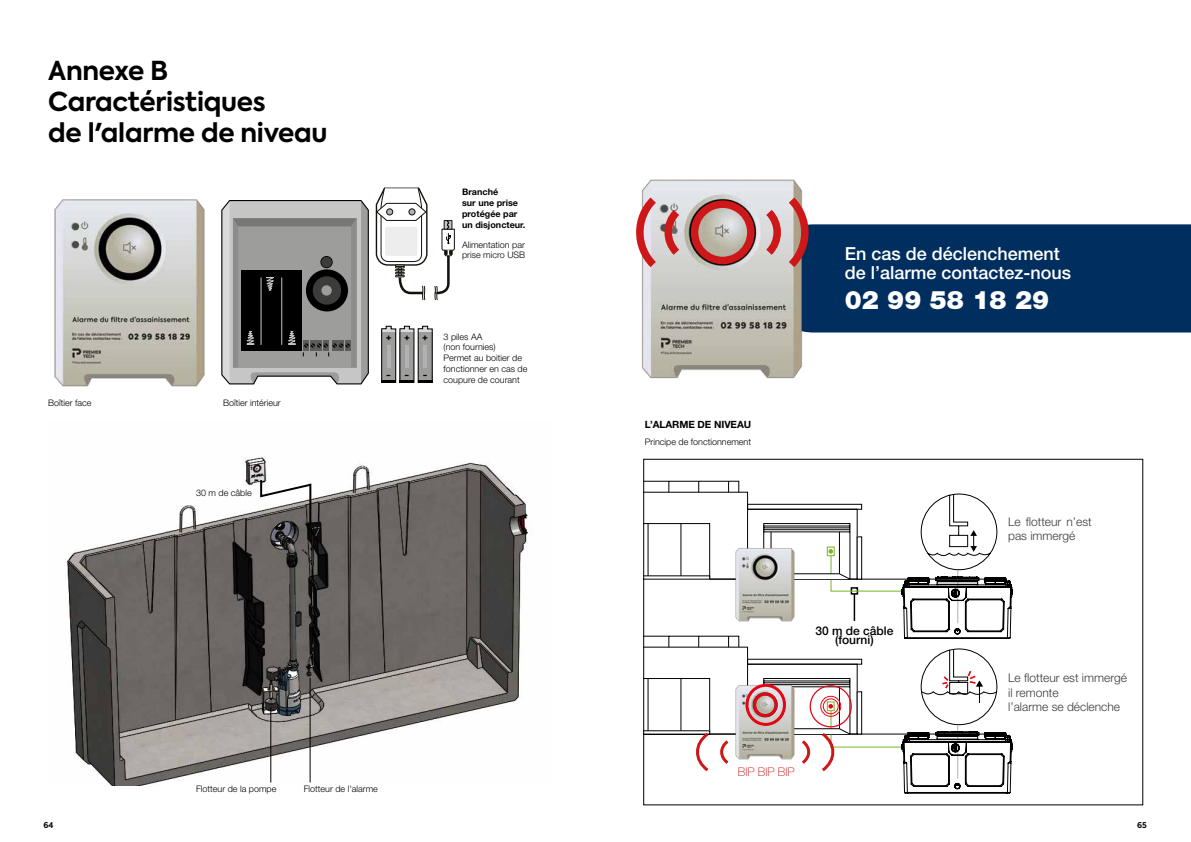
<style>
.page{position:relative;width:1191px;height:842px;background:#fff}
.page>*{position:absolute;margin:0;border:0;box-sizing:border-box;transform-origin:0 0}
.t1{font:700 26px/31.2px "Axiforma";letter-spacing:-.01em;color:#000}
.t2{font:900 25.5px "Helvetica Neue LT Std";color:#fff}
.t3{font:500 18px/18.6px "Helvetica Neue LT Std";color:#fff}
.t4{font:300 12px/14.4px "Helvetica Neue LT Std";color:#3c3c3b}
.t5{font:500 12px/9.6px "Helvetica Neue LT Std";color:#000;text-align:center}
.t6{font:100 12px "Helvetica Neue LT Std";color:#cd1719}
.t7{font:700 10px "Helvetica Neue LT Std";letter-spacing:-.005em;color:#000}
.t8{font:300 9px/10.8px "Helvetica Neue LT Std";color:#000}
.t9{font:700 9px/10.8px "Helvetica Neue LT Std";color:#000}
.t10{font:700 9px "Axiforma";color:#000}
.t11{font:700 8px "Axiforma";color:#000}
</style>
<div class="page">
<div style="left:808px;top:224px;width:383px;height:108px;background:#002e5f"></div>
<img style="left:642px;top:179px;width:166px;height:200px">
<img style="left:65px;top:457px;width:466px;height:329px">
<svg style="left:221px;top:201px;width:147px;height:184px"></svg>
<svg style="left:381px;top:325px;width:52px;height:58px"></svg>
<svg style="left:375px;top:187px;width:80px;height:113px"></svg>
<div style="left:691px;top:200px;width:63px;height:64px;border:8px solid #cd1719;border-radius:50%"></div>
<svg style="left:636px;top:189px;width:51px;height:86px"></svg>
<svg style="left:758px;top:189px;width:51px;height:86px"></svg>
<img style="left:54px;top:199px;width:151px;height:188px">
<svg style="left:643px;top:481px;width:369px;height:313px"></svg>
<hr style="left:270px;top:708px;width:1px;height:74px;background:#000">
<hr style="left:310px;top:678px;width:1px;height:104px;background:#000">
<svg style="left:259px;top:478px;width:53px;height:49px"></svg>
<h1 class="t1" style="left:48px;top:55px;width:281px">Annexe B<br>Caractéristiques<br>de l'alarme de niveau</h1>
<p class="t8" style="left:48px;top:397px;width:45px">Boîtier face</p>
<p class="t8" style="left:223px;top:397px;width:59px">Boîtier intérieur</p>
<p class="t8" style="left:196px;top:488px;width:57px">30 m de câble</p>
<p class="t9" style="left:462px;top:186px;width:65px">Branché<br>sur une prise protégée par un disjoncteur.</p>
<p class="t8" style="left:462px;top:239px;width:65px">Alimentation par prise micro USB</p>
<p class="t10" style="left:386px;top:331px;width:7px">+</p>
<p class="t10" style="left:386px;top:368px;width:6px">-</p>
<p class="t10" style="left:404px;top:331px;width:7px">+</p>
<p class="t10" style="left:404px;top:368px;width:6px">-</p>
<p class="t10" style="left:422px;top:331px;width:7px">+</p>
<p class="t10" style="left:423px;top:368px;width:6px">-</p>
<p class="t8" style="left:443px;top:331px;width:85px">3 piles AA<br>(non fournies)<br>Permet au boitier de fonctionner en cas de coupure de courant</p>
<p class="t8" style="left:196px;top:783px;width:82px">Flotteur de la pompe</p>
<p class="t8" style="left:304px;top:783px;width:76px">Flotteur de l'alarme</p>
<h3 class="t3" style="left:844px;top:244px;width:228px">En cas de déclenchement de l’alarme contactez-nous</h3>
<h2 class="t2" style="left:844px;top:285px;width:206px">02 99 58 18 29</h2>
<p class="t7" style="left:645px;top:419px;width:108px">L’ALARME DE NIVEAU</p>
<p class="t8" style="left:645px;top:436px;width:108px">Principe de fonctionnement</p>
<h3 class="t5" style="left:815px;top:625px;width:80px">30 m de câble (fourni)</h3>
<h3 class="t6" style="left:738px;top:764px;width:58px">BIP BIP BIP</h3>
<h3 class="t4" style="left:1008px;top:514px;width:85px">Le flotteur n’est pas immergé</h3>
<h3 class="t4" style="left:1008px;top:671px;width:120px">Le flotteur est immergé il remonte<br>l’alarme se déclenche</h3>
<p class="t11" style="left:44px;top:819px;width:11px">64</p>
<p class="t11" style="left:1137px;top:819px;width:11px">65</p>
</div>
